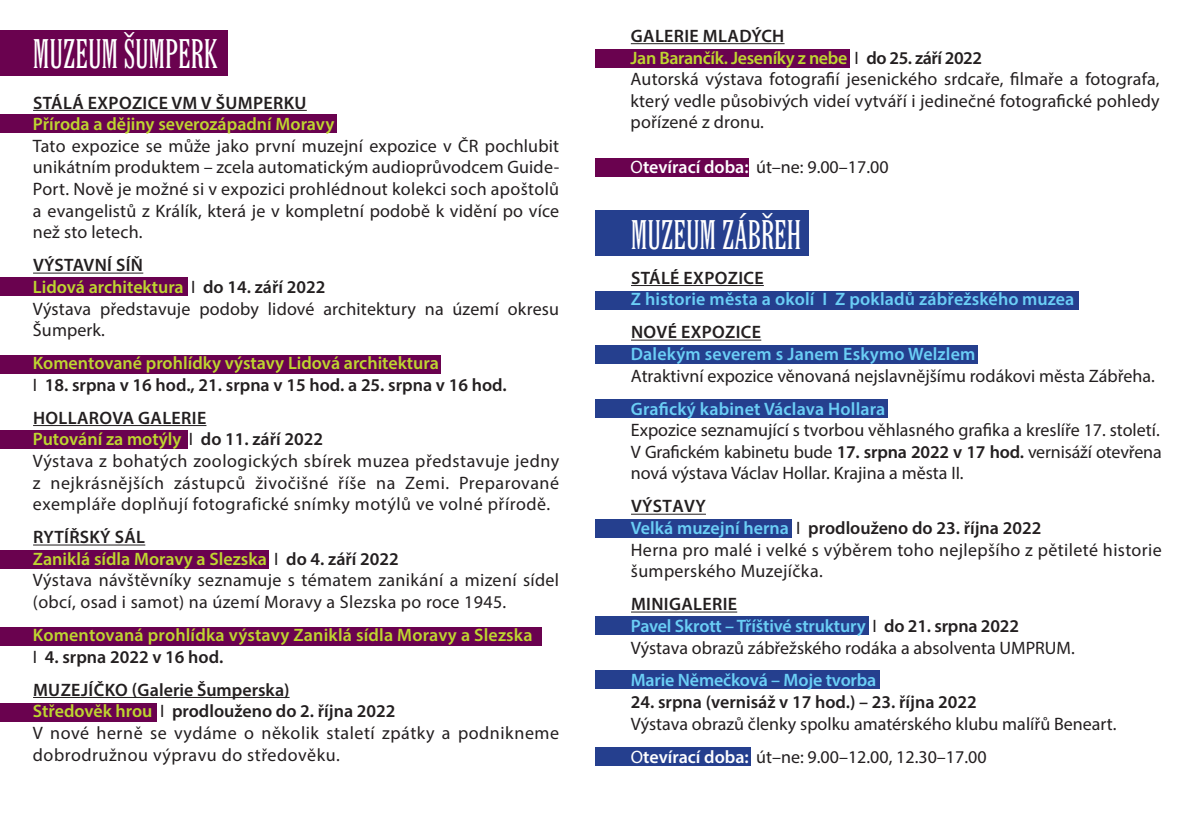
<style>
.page{position:relative;width:1191px;height:840px;background:#fff}
.page>*{position:absolute;margin:0;border:0;box-sizing:border-box;transform-origin:0 0}
.t1{font:40px "Latin Extra Condensed BTCE";color:#fff}
.t2{font:18px/21.6px "Myriad Pro";letter-spacing:.01em;color:#231f20}
.t3{font:18px/21.6px "Myriad Pro";letter-spacing:.03em;color:#231f20}
.t4{font:600 18px/21.6px "Myriad Pro";color:#231f20}
.t5{font:600 18px "Myriad Pro";letter-spacing:.01em;color:#6bcff6}
.t6{font:600 18px/21.6px "Myriad Pro";color:#bed630}
.t7{font:600 18px "Myriad Pro";letter-spacing:.02em;color:#231f20}
.t8{font:600 18px "Myriad Pro";letter-spacing:-.01em;color:#6bcff6}
.s1{font-weight:600}
.s2{font-weight:600;color:#bed630}
.s3{color:#bed630}
.s4{font-weight:400}
.s5{font-weight:400;color:#231f20}
.s6{color:#231f20}
.s7{color:#fff}
.s8{font-weight:600;color:#fff}
.s9{font-weight:600;color:#6bcff6}
</style>
<div class="page">
<div style="left:595px;top:158px;width:154px;height:19px;background:#6a024f"></div>
<div style="left:595px;top:49px;width:255px;height:19px;background:#6a024f"></div>
<div style="left:595px;top:291px;width:483px;height:18px;background:#253f8e"></div>
<div style="left:0;top:277px;width:187px;height:18px;background:#6a024f"></div>
<div style="left:0;top:702px;width:157px;height:19px;background:#6a024f"></div>
<div style="left:0;top:549px;width:269px;height:19px;background:#6a024f"></div>
<div style="left:595px;top:398px;width:293px;height:19px;background:#253f8e"></div>
<div style="left:595px;top:519px;width:197px;height:18px;background:#253f8e"></div>
<div style="left:595px;top:616px;width:274px;height:18px;background:#253f8e"></div>
<div style="left:595px;top:670px;width:285px;height:18px;background:#253f8e"></div>
<div style="left:595px;top:746px;width:156px;height:19px;background:#253f8e"></div>
<div style="left:0;top:429px;width:187px;height:19px;background:#6a024f"></div>
<div style="left:595px;top:345px;width:383px;height:19px;background:#253f8e"></div>
<div style="left:0;top:114px;width:336px;height:19px;background:#6a024f"></div>
<div style="left:0;top:355px;width:440px;height:18px;background:#6a024f"></div>
<div style="left:0;top:626px;width:541px;height:19px;background:#6a024f"></div>
<div style="left:0;top:30px;width:227px;height:46px;background:#6a024f"></div>
<hr style="left:33px;top:110px;width:274px;height:1px;background:#231f20">
<hr style="left:33px;top:272px;width:110px;height:1px;background:#231f20">
<hr style="left:33px;top:425px;width:173px;height:1px;background:#231f20">
<hr style="left:33px;top:544px;width:112px;height:1px;background:#231f20">
<hr style="left:33px;top:696px;width:256px;height:1px;background:#231f20">
<div style="left:595px;top:210px;width:214px;height:45px;background:#253f8e"></div>
<hr style="left:631px;top:285px;width:133px;height:1px;background:#231f20">
<hr style="left:631px;top:339px;width:130px;height:1px;background:#231f20">
<hr style="left:631px;top:513px;width:75px;height:1px;background:#231f20">
<hr style="left:631px;top:611px;width:106px;height:1px;background:#231f20">
<hr style="left:631px;top:43px;width:153px;height:1px;background:#231f20">
<h1 class="t1" style="left:33px;top:30px;width:186px">MUZEUM ŠUMPERK</h1>
<p class="t7" style="left:33px;top:91px;width:275px">Stálá expozice VM v Šumperku</p>
<p class="t6" style="left:33px;top:113px;width:303px">Příroda a dějiny severozápadní Moravy</p>
<p class="t2" style="left:33px;top:135px;width:528px;text-align:justify">Tato expozice se může jako první muzejní expozice v ČR pochlubit unikátním produktem – zcela automatickým audioprůvodcem Guide-Port. Nově je možné si v expozici prohlédnout kolekci soch apoštolů a evangelistů z Králík, která je v kompletní podobě k vidění po více než sto letech.</p>
<p class="t2" style="left:33px;top:254px;width:528px"><span class="s1">Výstavní síň<br></span><span class="s2">Lidová architektura</span> I <span class="s1">do 14. září 2022<br></span>Výstava představuje podoby lidové architektury na území okresu<br>Šumperk.</p>
<p class="t4" style="left:33px;top:351px;width:475px"><span class="s3">Komentované prohlídky výstavy Lidová architektura<br></span><span class="s4">I</span> 18. srpna v 16 hod., 21. srpna v 15 hod. a 25. srpna v 16 hod.</p>
<p class="t3" style="left:33px;top:406px;width:528px"><span class="s1">Hollarova galerie<br></span><span class="s2">Putování za motýly</span> I <span class="s1">do 11. září 2022<br></span>Výstava z bohatých zoologických sbírek muzea představuje jedny z nejkrásnějších zástupců živočišné říše na Zemi. Preparované exempláře doplňují fotografické snímky motýlů ve volné přírodě.</p>
<p class="t2" style="left:33px;top:526px;width:528px"><span class="s1">rytířský sál<br></span><span class="s2">Zaniklá sídla Moravy a Slezska</span> I <span class="s1">do 4. září 2022<br></span>Výstava návštěvníky seznamuje s tématem zanikání a mizení sídel (obcí, osad i samot) na území Moravy a Slezska po roce 1945.</p>
<p class="t6" style="left:33px;top:623px;width:501px">Komentovaná prohlídka výstavy Zaniklá sídla Moravy a Slezska<br><span class="s5">I</span> <span class="s6">4. srpna 2022 v 16 hod.</span></p>
<p class="t3" style="left:33px;top:678px;width:528px"><span class="s1">muzejíčko (galerie Šumperska)<br></span><span class="s2">Středověk hrou</span> I <span class="s1">prodlouženo do 2. října 2022<br></span>V nové herně se vydáme o několik staletí zpátky a podnikneme dobrodružnou výpravu do středověku.</p>
<p class="t2" style="left:630px;top:25px;width:530px;text-indent:72px"><span class="s1">MLADÝCH<br></span><span class="s2">Jan Barančík. Jeseníky z nebe</span> I <span class="s1">do 25. září 2022<br></span>Autorská výstava fotografií jesenického srdcaře, filmaře a fotografa, který vedle působivých videí vytváří i jedinečné fotografické pohledy pořízené z dronu.</p>
<p class="t2" style="left:630px;top:156px;width:259px"><span class="s7">O</span><span class="s8">tevírací doba:</span> út–ne: 9.00–17.00</p>
<p class="t4" style="left:631px;top:25px;width:34px">GALERIE</p>
<h1 class="t1" style="left:631px;top:211px;width:172px">MUZEUM ZÁBŘEH</h1>
<p class="t7" style="left:631px;top:266px;width:134px">Stálé expozice</p>
<p class="t5" style="left:631px;top:288px;width:445px">Z historie města a okolí I Z pokladů zábřežského muzea</p>
<p class="t7" style="left:631px;top:320px;width:132px">nové expozice</p>
<p class="t5" style="left:631px;top:342px;width:346px">Dalekým severem s Janem Eskymo Welzlem</p>
<p class="t2" style="left:631px;top:364px;width:525px">Atraktivní expozice věnovaná nejslavnějšímu rodákovi města Zábřeha.</p>
<p class="t5" style="left:631px;top:397px;width:256px">Grafický kabinet Václava Hollara</p>
<p class="t2" style="left:631px;top:419px;width:532px;text-align:justify">Expozice seznamující s tvorbou věhlasného grafika a kreslíře 17. století.<br>V Grafickém kabinetu bude <span class="s1">17. srpna 2022 v 17 hod.</span> vernisáží otevřena nová výstava Václav Hollar. Krajina a města II.</p>
<p class="t2" style="left:631px;top:495px;width:532px"><span class="s1">výstavy<br></span><span class="s9">Velká muzejní herna</span> I <span class="s1">prodlouženo do 23. října 2022<br></span>Herna pro malé i velké s výběrem toho nejlepšího z pětileté historie šumperského Muzejíčka.</p>
<p class="t2" style="left:631px;top:592px;width:445px"><span class="s1">MINIGALERIE<br></span><span class="s9">Pavel Skrott – Tříštivé struktury</span> I <span class="s1">do 21. srpna 2022<br></span>Výstava obrazů zábřežského rodáka a absolventa UMPRUM.</p>
<p class="t8" style="left:631px;top:668px;width:247px">Marie Němečková – Moje tvorba</p>
<p class="t4" style="left:631px;top:690px;width:347px">24. srpna (vernisáž v 17 hod.) – 23. října 2022</p>
<p class="t2" style="left:631px;top:706px;width:487px;line-height:33px">Výstava obrazů členky spolku amatérského klubu malířů Beneart.<br><span class="s7">O</span><span class="s8">tevírací doba:</span> út–ne: 9.00–12.00, 12.30–17.00</p>
</div>
